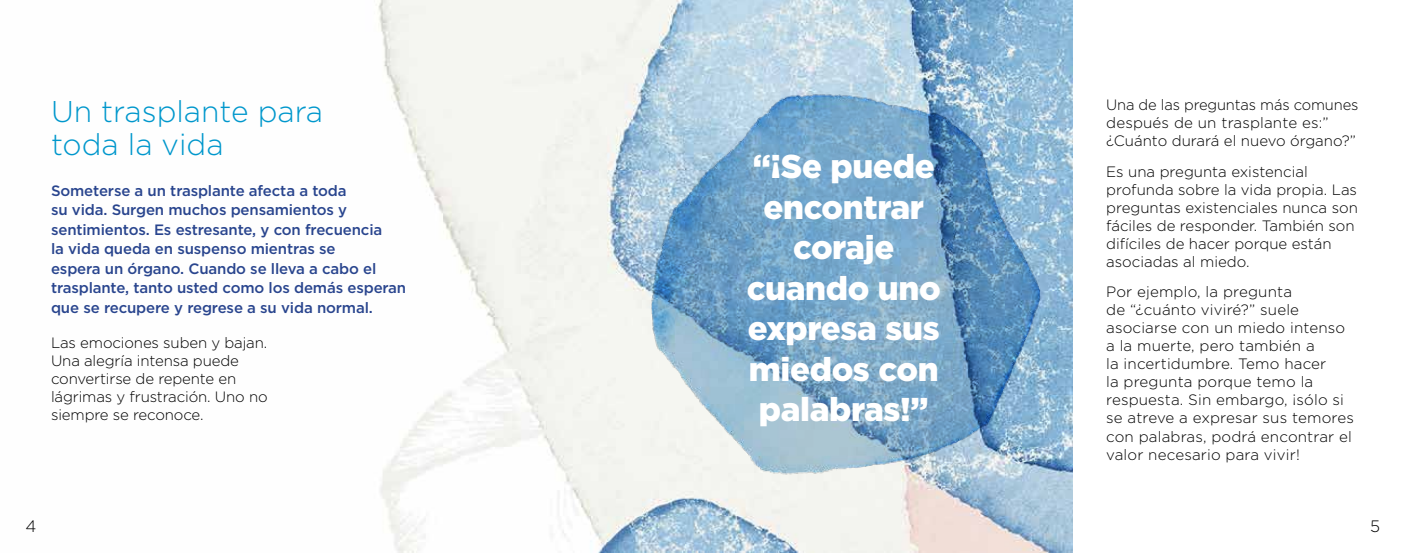
<style>
.page{position:relative;width:1404px;height:553px;background:#fff}
.page>*{position:absolute;margin:0;border:0;box-sizing:border-box;transform-origin:0 0}
.t1{font:900 33px/40.5px "Gotham";letter-spacing:-.01em;color:#fff;text-align:center}
.t2{font:300 30px/33px "Gotham";color:#0097cc}
.t3{font:300 16.5px "Gotham";color:#000}
.t4{font:300 15px/18px "Gotham";color:#000}
.t5{font:500 15px/19.5px "Gotham";letter-spacing:-.01em;color:#29458e}
</style>
<div class="page">
<img style="left:376px;top:0;width:695px;height:553px">
<img style="left:623px;top:62px;width:429px;height:445px">
<h2 class="t2" style="left:51px;top:94px;width:274px">Un trasplante para toda la vida</h2>
<p class="t5" style="left:51px;top:180px;width:356px">Someterse a un trasplante afecta a toda<br>su vida. Surgen muchos pensamientos y sentimientos. Es estresante, y con frecuencia<br>la vida queda en suspenso mientras se<br>espera un órgano. Cuando se lleva a cabo el trasplante, tanto usted como los demás esperan que se recupere y regrese a su vida normal.</p>
<p class="t4" style="left:51px;top:333px;width:218px">Las emociones suben y bajan.<br>Una alegría intensa puede convertirse de repente en lágrimas y frustración. Uno no siempre se reconoce.</p>
<h1 class="t1" style="left:746px;top:146px;width:196px">“¡Se puede encontrar coraje cuando uno expresa sus miedos con palabras!”</h1>
<p class="t4" style="left:1106px;top:95px;width:254px">Una de las preguntas más comunes después de un trasplante es:” ¿Cuánto durará el nuevo órgano?”</p>
<p class="t4" style="left:1106px;top:162px;width:253px">Es una pregunta existencial profunda sobre la vida propia. Las preguntas existenciales nunca son fáciles de responder. También son difíciles de hacer porque están asociadas al miedo.</p>
<p class="t4" style="left:1106px;top:283px;width:249px">Por ejemplo, la pregunta<br>de “¿cuánto viviré?” suele asociarse con un miedo intenso a la muerte, pero también a<br>la incertidumbre. Temo hacer<br>la pregunta porque temo la respuesta. Sin embargo, ¡sólo si se atreve a expresar sus temores con palabras, podrá encontrar el valor necesario para vivir!</p>
<p class="t3" style="left:26px;top:516px;width:12px">4</p>
<p class="t3" style="left:1369px;top:516px;width:11px">5</p>
</div>
